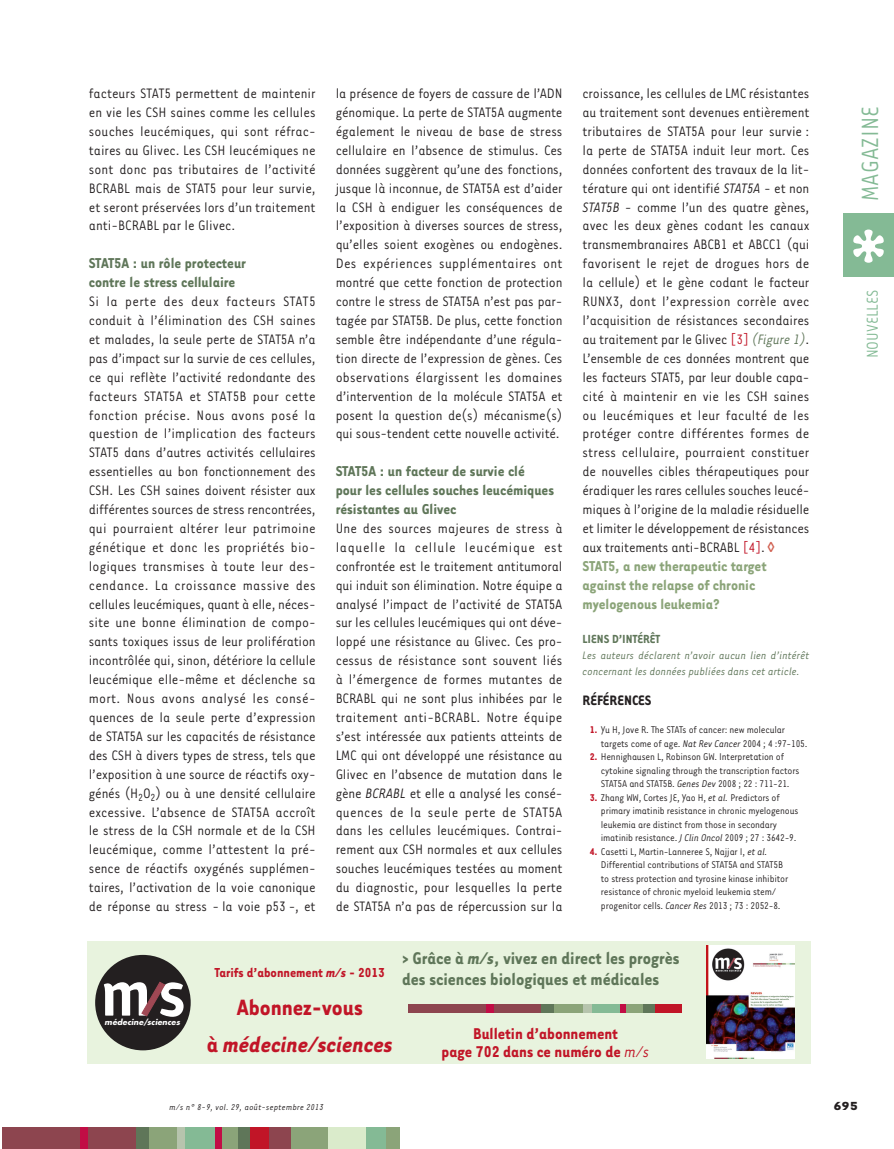
<style>
.page{position:relative;width:894px;height:1149px;background:#fff}
.page>*{position:absolute;margin:0;border:0;box-sizing:border-box;transform-origin:0 0}
.t1{font:27px "Tarzana Narrow";color:#84ba95}
.t2{font:italic 700 25.5px/37.5px "Tarzana Narrow";color:#c11527;text-align:center}
.t3{font:700 19.5px/21px "Tarzana Narrow";color:#5f7659}
.t4{font:700 18px/18px "Tarzana Narrow";color:#c11527;text-align:center}
.t5{font:18px "Tarzana Narrow";color:#84ba95}
.t6{font:700 16.5px/18.9px "Tarzana Narrow";color:#5f7659}
.t7{font:700 16.5px/18.9px "Tarzana Narrow";color:#8ba479}
.t8{font:15.75px/18.9px "Tarzana Narrow";letter-spacing:-.01em;color:#231f20;text-align:justify}
.t9{font:700 15.75px "Tarzana Narrow";color:#231f20}
.t10{font:700 15px "Tarzana Narrow";color:#c11527}
.t11{font:700 13.5px "Tarzana Narrow";color:#5f7659}
.t12{font:700 13.5px "Tarzana Wide";color:#231f20}
.t13{font:italic 12.45px/15.9px "Tarzana Narrow";color:#5f7659}
.t14{font:11.25px/13.5px "Tarzana Narrow";letter-spacing:-.015em;color:#231f20}
.t15{font:italic 9.75px "Tarzana Narrow";letter-spacing:.025em;color:#231f20}
.t16{font:italic 700 7.8px "Futura";letter-spacing:.01em;color:#fff}
.s1{font-style:italic}
.s2{color:#c11527}
.s3{font-style:italic;color:#5f7659}
.s4{font-weight:700;color:#c11527}
.s5{font-style:normal}
.s6{font-weight:400;font-style:italic}
</style>
<div class="page">
<div style="left:2px;top:1127px;width:134px;height:22px;background:#8d454f"></div>
<div style="left:237px;top:1127px;width:13px;height:22px;background:#5f7659"></div>
<div style="left:80px;top:1127px;width:7px;height:22px;background:#c10d45"></div>
<div style="left:136px;top:1127px;width:21px;height:22px;background:#5f7659"></div>
<div style="left:149px;top:1127px;width:30px;height:22px;background:#8ba479"></div>
<div style="left:177px;top:1127px;width:9px;height:22px;background:#b6c4ad"></div>
<div style="left:185px;top:1127px;width:30px;height:22px;background:#84ba95"></div>
<div style="left:219px;top:1127px;width:19px;height:22px;background:#8ba479"></div>
<div style="left:215px;top:1127px;width:6px;height:22px;background:#c10d45"></div>
<div style="left:250px;top:1127px;width:27px;height:22px;background:#c11527"></div>
<div style="left:289px;top:1127px;width:39px;height:22px;background:#8ba479"></div>
<div style="left:269px;top:1127px;width:21px;height:22px;background:#8d454f"></div>
<div style="left:328px;top:1127px;width:38px;height:22px;background:#daebcb"></div>
<div style="left:366px;top:1127px;width:20px;height:22px;background:#84ba95"></div>
<div style="left:385px;top:1127px;width:14px;height:22px;background:#8ba479"></div>
<div style="left:842px;top:213px;width:51px;height:64px;background:#84ba95"></div>
<svg style="left:853px;top:229px;width:30px;height:34px"></svg>
<div style="left:87px;top:941px;width:723px;height:122px;background:#e8f3de"></div>
<div style="left:408px;top:1004px;width:134px;height:8px;background:#8d454f"></div>
<div style="left:541px;top:1004px;width:27px;height:8px;background:#5f7659"></div>
<div style="left:641px;top:1004px;width:14px;height:8px;background:#5f7659"></div>
<div style="left:554px;top:1004px;width:30px;height:8px;background:#8ba479"></div>
<div style="left:590px;top:1004px;width:30px;height:8px;background:#84ba95"></div>
<div style="left:624px;top:1004px;width:18px;height:8px;background:#8ba479"></div>
<div style="left:582px;top:1004px;width:9px;height:8px;background:#b6c4ad"></div>
<div style="left:486px;top:1004px;width:7px;height:8px;background:#c10d45"></div>
<div style="left:620px;top:1004px;width:6px;height:8px;background:#c10d45"></div>
<div style="left:655px;top:1004px;width:27px;height:8px;background:#c11527"></div>
<div style="left:95px;top:955px;width:96px;height:95px;background:#231f20;border-radius:50%"></div>
<svg style="left:104px;top:982px;width:79px;height:35px"></svg>
<img style="left:706px;top:946px;width:88px;height:112px">
<p class="t8" style="left:89px;top:85px;width:228px">facteurs STAT5 permettent de maintenir en vie les CSH saines comme les cellules souches leucémiques, qui sont réfrac&shy;taires au Glivec. Les CSH leucémiques ne sont donc pas tributaires de l’activité BCRABL mais de STAT5 pour leur survie, et seront préservées lors d’un traitement anti-BCRABL par le Glivec.</p>
<p class="t6" style="left:89px;top:255px;width:159px">STAT5A : un rôle protecteur contre le stress cellulaire</p>
<p class="t8" style="left:89px;top:293px;width:228px">Si la perte des deux facteurs STAT5 conduit à l’élimination des CSH saines et malades, la seule perte de STAT5A n’a pas d’impact sur la survie de ces cellules, ce qui reflète l’activité redondante des facteurs STAT5A et STAT5B pour cette fonction précise. Nous avons posé la question de l’implication des facteurs STAT5 dans d’autres activités cellulaires essentielles au bon fonctionnement des CSH. Les CSH saines doivent résister aux différentes sources de stress rencontrées, qui pourraient altérer leur patrimoine génétique et donc les propriétés bio&shy;logiques transmises à toute leur des&shy;cendance. La croissance massive des cellules leucémiques, quant à elle, néces&shy;site une bonne élimination de compo&shy;sants toxiques issus de leur prolifération incontrôlée qui, sinon, détériore la cellule leucémique elle-même et déclenche sa mort. Nous avons analysé les consé&shy;quences de la seule perte d’expression de STAT5A sur les capacités de résistance des CSH à divers types de stress, tels que l’exposition à une source de réactifs oxy&shy;génés (H<sub>2</sub>O<sub>2</sub>) ou à une densité cellulaire excessive. L’absence de STAT5A accroît le stress de la CSH normale et de la CSH leucémique, comme l’attestent la pré&shy;sence de réactifs oxygénés supplémen&shy;taires, l’activation de la voie canonique de réponse au stress - la voie p53 -, et</p>
<p class="t8" style="left:335px;top:85px;width:228px">la présence de foyers de cassure de l’ADN génomique. La perte de STAT5A augmente également le niveau de base de stress cellulaire en l’absence de stimulus. Ces données suggèrent qu’une des fonctions, jusque là inconnue, de STAT5A est d’aider la CSH à endiguer les conséquences de l’exposition à diverses sources de stress, qu’elles soient exogènes ou endogènes.<br>Des expériences supplémentaires ont montré que cette fonction de protection contre le stress de STAT5A n’est pas par&shy;tagée par STAT5B. De plus, cette fonction semble être indépendante d’une régula&shy;tion directe de l’expression de gènes. Ces observations élargissent les domaines d’intervention de la molécule STAT5A et posent la question de(s) mécanisme(s) qui sous-tendent cette nouvelle activité.</p>
<p class="t6" style="left:335px;top:463px;width:220px">STAT5A : un facteur de survie clé pour les cellules souches leucémiques résistantes au Glivec</p>
<p class="t8" style="left:335px;top:520px;width:228px">Une des sources majeures de stress à laquelle la cellule leucémique est confrontée est le traitement antitumoral qui induit son élimination. Notre équipe a analysé l’impact de l’activité de STAT5A sur les cellules leucémiques qui ont déve&shy;loppé une résistance au Glivec. Ces pro&shy;cessus de résistance sont souvent liés à l’émergence de formes mutantes de BCRABL qui ne sont plus inhibées par le traitement anti-BCRABL. Notre équipe s’est intéressée aux patients atteints de LMC qui ont développé une résistance au Glivec en l’absence de mutation dans le gène <span class="s1">BCRABL</span> et elle a analysé les consé&shy;quences de la seule perte de STAT5A dans les cellules leucémiques. Contrai&shy;rement aux CSH normales et aux cellules souches leucémiques testées au moment du diagnostic, pour lesquelles la perte de STAT5A n’a pas de répercussion sur la</p>
<p class="t8" style="left:582px;top:85px;width:228px">croissance, les cellules de LMC résistantes au traitement sont devenues entièrement tributaires de STAT5A pour leur survie : la perte de STAT5A induit leur mort. Ces données confortent des travaux de la lit&shy;térature qui ont identifié <span class="s1">STAT5A</span> - et non <span class="s1">STAT5B -</span> comme l’un des quatre gènes, avec les deux gènes codant les canaux transmembranaires ABCB1 et ABCC1 (qui favorisent le rejet de drogues hors de la cellule) et le gène codant le facteur RUNX3, dont l’expression corrèle avec l’acquisition de résistances secondaires au traitement par le Glivec <span class="s2">[3]</span> <span class="s3">(Figure 1)</span>.<br>L’ensemble de ces données montrent que les facteurs STAT5, par leur double capa&shy;cité à maintenir en vie les CSH saines ou leucémiques et leur faculté de les protéger contre différentes formes de stress cellulaire, pourraient constituer de nouvelles cibles thérapeutiques pour éradiquer les rares cellules souches leucé&shy;miques à l’origine de la maladie résiduelle et limiter le développement de résistances aux traitements anti-BCRABL <span class="s2">[4]</span>.</p>
<p class="t7" style="left:582px;top:558px;width:185px">STAT5, a new therapeutic target against the relapse of chronic myelogenous leukemia?</p>
<p class="t11" style="left:582px;top:634px;width:79px">LIENS D’INTÉRÊT</p>
<p class="t13" style="left:582px;top:648px;width:228px">Les auteurs déclarent n’avoir aucun lien d’intérêt concernant les données publiées dans cet article.</p>
<p class="t9" style="left:582px;top:695px;width:70px">RÉFÉRENCES</p>
<p class="t14" style="left:600px;top:724px;width:208px;text-indent:-11px"><span class="s4">1.</span> Yu H, Jove R. The STATs of cancer: new molecular targets come of age. <span class="s1">Nat Rev Cancer</span> 2004 ; 4 :97-105.</p>
<p class="t14" style="left:600px;top:751px;width:200px;text-indent:-11px"><span class="s4">2.</span> Hennighausen L, Robinson GW. Interpretation of cytokine signaling through the transcription factors<br>STAT5A and STAT5B. <span class="s1">Genes Dev</span> 2008 ; 22 : 711-21.</p>
<p class="t14" style="left:600px;top:792px;width:199px;text-indent:-11px"><span class="s4">3.</span> Zhang WW, Cortes JE, Yao H, <span class="s1">et al.</span> Predictors of primary imatinib resistance in chronic myelogenous leukemia are distinct from those in secondary imatinib resistance. <span class="s1">J Clin Oncol</span> 2009 ; 27 : 3642-9.</p>
<p class="t14" style="left:600px;top:846px;width:189px;text-indent:-11px"><span class="s4">4.</span> Casetti L, Martin-Lanneree S, Najjar I, <span class="s1">et al.<br></span>Differential contributions of STAT5A and STAT5B to stress protection and tyrosine kinase inhibitor resistance of chronic myeloid leukemia stem/ progenitor cells. <span class="s1">Cancer Res</span> 2013 ; 73 : 2052-8.</p>
<p class="t16" style="left:104px;top:1019px;width:77px">médecine/sciences</p>
<p class="t10" style="left:215px;top:968px;width:171px">Tarifs d’abonnement <span class="s1">m/s</span> - 2013</p>
<h2 class="t2" style="left:207px;top:990px;width:187px"><span class="s5">Abonnez-vous<br>à</span> médecine/sciences</h2>
<p class="t3" style="left:402px;top:949px;width:279px">&gt; Grâce à <span class="s1">m/s</span>, vivez en direct les progrès des sciences biologiques et médicales</p>
<p class="t4" style="left:441px;top:1026px;width:209px">Bulletin d’abonnement<br>page 702 dans ce numéro de <span class="s6">m/s</span></p>
<p class="t15" style="left:169px;top:1103px;width:155px">m/s n° 8-9, vol. 29, août-septembre 2013</p>
<h1 class="t1" style="left:860px;top:201px;width:96px;rotate:-90deg">MAGAZINE</h1>
<p class="t5" style="left:866px;top:358px;width:70px;rotate:-90deg">NOUVELLES</p>
<p class="t12" style="left:833px;top:1101px;width:26px">695</p>
</div>
